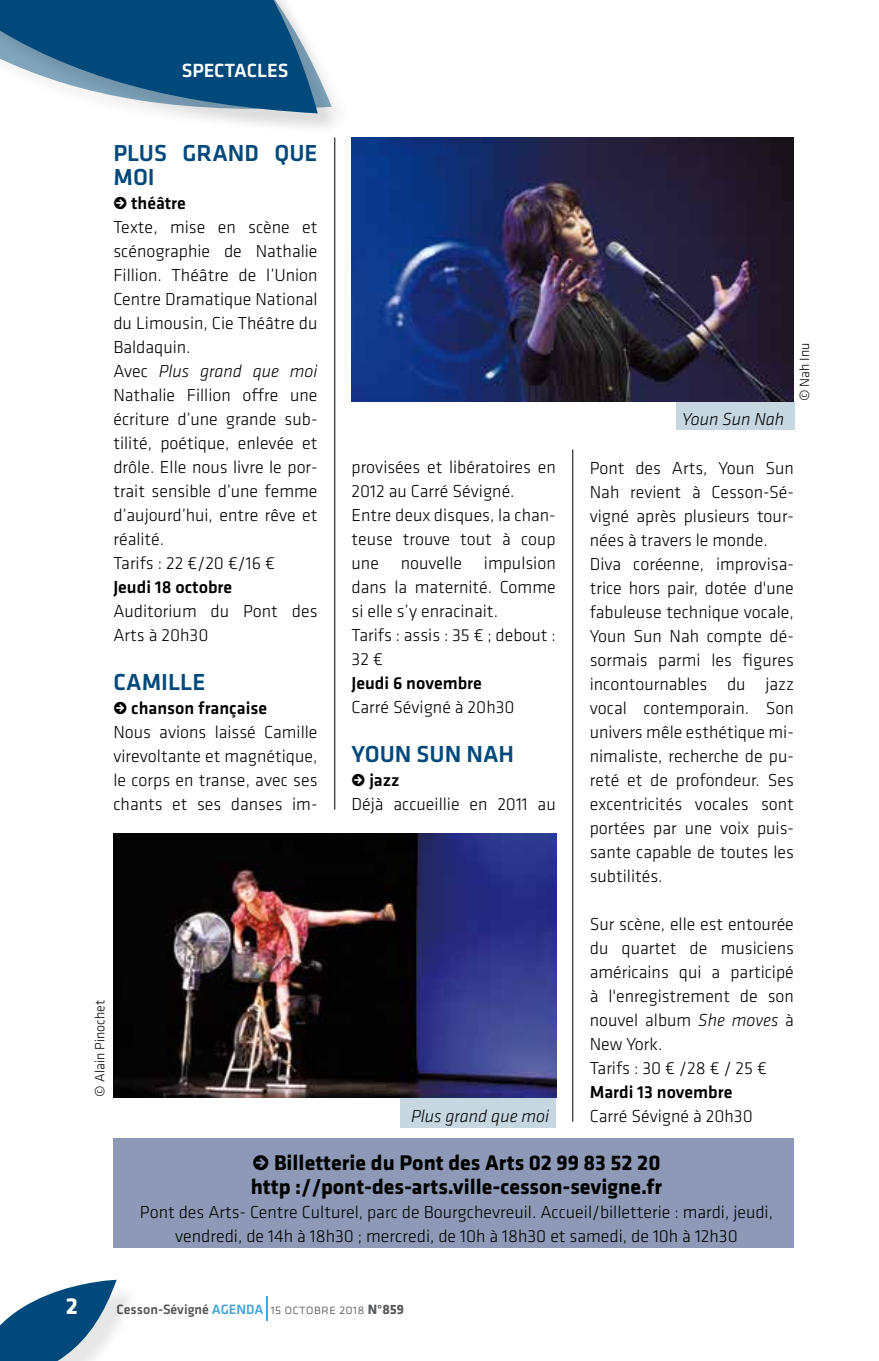
<style>
.page{position:relative;width:879px;height:1361px;background:#fff}
.page>*{position:absolute;margin:0;border:0;box-sizing:border-box;transform-origin:0 0}
.t1{font:500 24px/24px "Klavika";color:#00497a}
.t2{font:700 24px "Klavika";color:#fff}
.t3{font:700 22px/24px "Klavika";color:#000}
.t4{font:500 19.8px "Klavika";color:#fff}
.t5{font:300 18px/24px "Klavika";color:#000}
.t6{font:500 18px "Klavika";color:#000}
.t7{font:italic 300 18px "Klavika";color:#000}
.t8{font:500 14px "Klavika";color:#57585a}
.t9{font:300 14px "Klavika";color:#000}
.s1{font-family:"Klavika Arrows";font-weight:700}
.s2{font-weight:500}
.s3{font-style:italic}
.s4{font-family:"Klavika Arrows"}
.s5{color:#49a6d8}
.s6{font-family:"Klavika Light Caps SC";font-weight:400}
.s7{font-weight:700}
</style>
<div class="page">
<svg style="left:0;top:0;width:332px;height:123px"></svg>
<hr style="left:334px;top:137px;width:1px;height:672px;background:#000">
<hr style="left:572px;top:449px;width:1px;height:672px;background:#000">
<svg style="left:266px;top:1296px;width:1px;height:24px"></svg>
<div style="left:0;top:1283px;width:140px;height:78px;background:#000;opacity:.1"></div>
<svg style="left:0;top:1279px;width:117px;height:82px"></svg>
<div style="left:113px;top:1138px;width:681px;height:109px;background:#8d99b6"></div>
<div style="left:676px;top:401px;width:118px;height:29px;background:#c7d7e1"></div>
<img style="left:351px;top:137px;width:443px;height:264px">
<img style="left:113px;top:833px;width:444px;height:264px">
<div style="left:401px;top:1097px;width:155px;height:31px;background:#c7d7e1"></div>
<p class="t4" style="left:182px;top:57px;width:108px">SPECTACLES</p>
<h1 class="t1" style="left:113px;top:141px;width:206px">PLUS GRAND QUE<br>MOI</h1>
<p class="t5" style="left:113px;top:191px;width:206px"><span class="s1">R</span> <span class="s2">théâtre<br></span>Texte, mise en scène et scénographie de Nathalie<br>Fillion. Théâtre de l’Union<br>Centre Dramatique National du Limousin, Cie Théâtre du<br>Baldaquin.<br>Avec <span class="s3">Plus grand que moi<br></span>Nathalie Fillion offre une écriture d’une grande sub&shy;tilité, poétique, enlevée et drôle. Elle nous livre le por&shy;trait sensible d’une femme d’aujourd’hui, entre rêve et réalité.<br>Tarifs : 22 €/20 €/16 €</p>
<p class="t6" style="left:113px;top:575px;width:120px">Jeudi 18 octobre</p>
<p class="t5" style="left:113px;top:599px;width:206px">Auditorium du Pont des<br>Arts à 20h30</p>
<h1 class="t1" style="left:113px;top:669px;width:93px">CAMILLE</h1>
<p class="t5" style="left:113px;top:695px;width:206px"><span class="s1">R</span> <span class="s2">chanson française<br></span>Nous avions laissé Camille virevoltante et magnétique, le corps en transe, avec ses chants et ses danses im-</p>
<p class="t5" style="left:351px;top:455px;width:206px">provisées et libératoires en<br>2012 au Carré Sévigné.<br>Entre deux disques, la chan&shy;teuse trouve tout à coup une nouvelle impulsion dans la maternité. Comme si elle s’y enracinait.<br>Tarifs : assis : 35 € ; debout :<br>32 €</p>
<p class="t6" style="left:351px;top:671px;width:132px">Jeudi 6 novembre</p>
<p class="t5" style="left:351px;top:695px;width:165px">Carré Sévigné à 20h30</p>
<h1 class="t1" style="left:351px;top:741px;width:164px">YOUN SUN NAH</h1>
<p class="t5" style="left:351px;top:767px;width:206px"><span class="s1">R</span> <span class="s2">jazz<br></span>Déjà accueillie en 2011 au</p>
<p class="t9" style="left:91px;top:1096px;width:98px;rotate:-90deg">© Alain Pinochet</p>
<p class="t7" style="left:411px;top:1105px;width:139px">Plus grand que moi</p>
<p class="t7" style="left:682px;top:408px;width:103px">Youn Sun Nah</p>
<p class="t9" style="left:796px;top:401px;width:60px;rotate:-90deg">© Nah Inu</p>
<p class="t5" style="left:590px;top:455px;width:206px">Pont des Arts, Youn Sun<br>Nah revient à Cesson-Sé&shy;vigné après plusieurs tour&shy;nées à travers le monde.<br>Diva coréenne, improvisa&shy;trice hors pair, dotée d'une fabuleuse technique vocale,<br>Youn Sun Nah compte dé&shy;sormais parmi les figures incontournables du jazz vocal contemporain. Son univers mêle esthétique mi&shy;nimaliste, recherche de pu&shy;reté et de profondeur. Ses excentricités vocales sont portées par une voix puis&shy;sante capable de toutes les subtilités.</p>
<p class="t5" style="left:590px;top:911px;width:206px">Sur scène, elle est entourée du quartet de musiciens américains qui a participé à l'enregistrement de son nouvel album <span class="s3">She moves</span> à<br>New York.<br>Tarifs : 30 € /28 € / 25 €</p>
<p class="t6" style="left:590px;top:1079px;width:144px">Mardi 13 novembre</p>
<p class="t5" style="left:590px;top:1103px;width:165px">Carré Sévigné à 20h30</p>
<p class="t3" style="left:251px;top:1149px;width:413px"><span class="s4">R</span> Billetterie du Pont des Arts 02 99 83 52 20 http ://pont-des-arts.ville-cesson-sevigne.fr</p>
<p class="t5" style="left:140px;top:1199px;width:634px;text-align:center">Pont des Arts- Centre Culturel, parc de Bourgchevreuil. Accueil/billetterie : mardi, jeudi, vendredi, de 14h à 18h30 ; mercredi, de 10h à 18h30 et samedi, de 10h à 12h30</p>
<h1 class="t2" style="left:66px;top:1288px;width:14px">2</h1>
<p class="t8" style="left:117px;top:1299px;width:289px">Cesson-Sévigné <span class="s5">AGENDA</span> <span class="s6">15 octobre 2018</span> <span class="s7">N°859</span></p>
</div>
